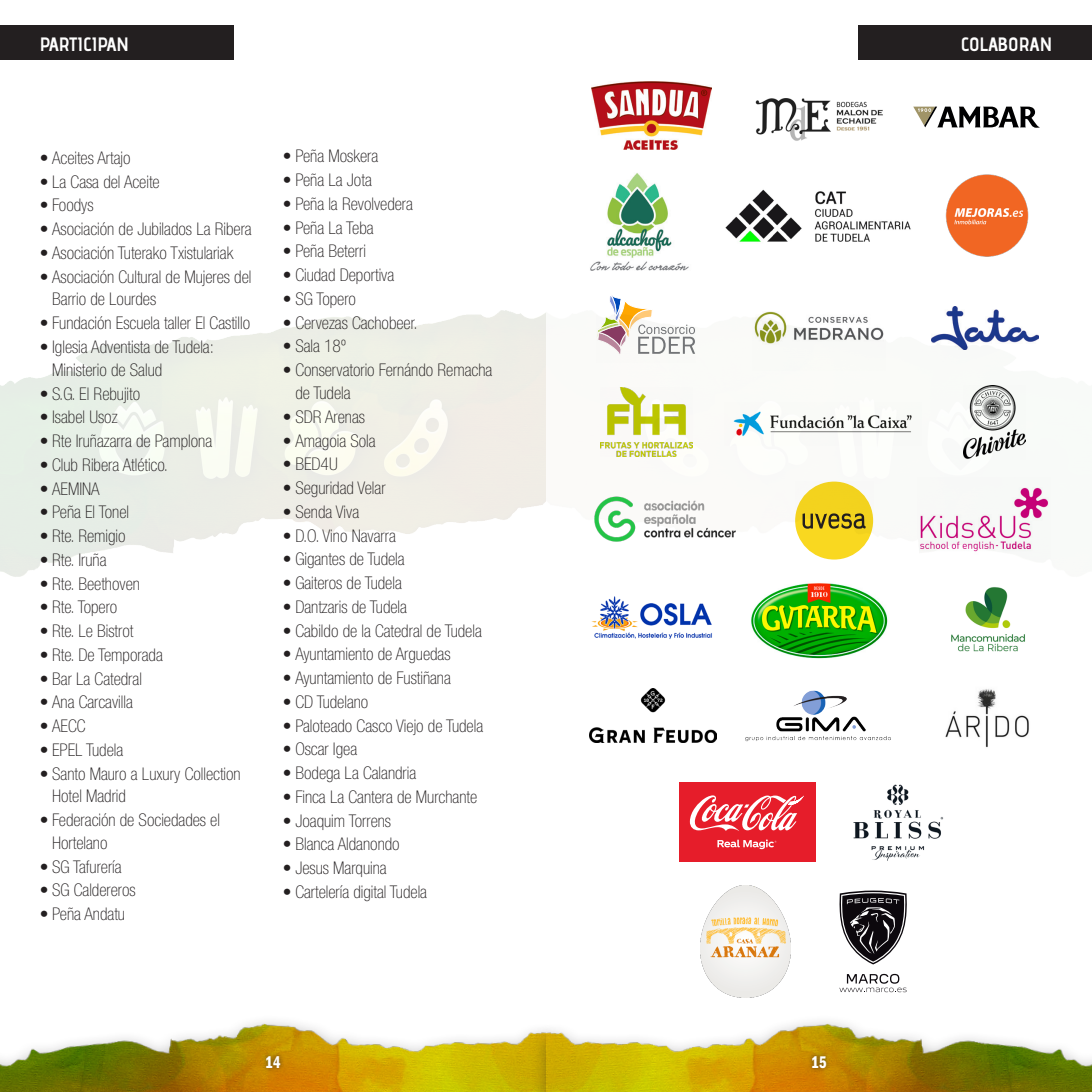
<style>
.page{position:relative;width:1092px;height:1092px;background:#fff}
.page>*{position:absolute;margin:0;border:0;box-sizing:border-box;transform-origin:0 0}
.t1{font:700 19.25px "Advent Pro";color:#fff}
.t2{font:100 condensed 17.5px/22.8px "Helvetica Neue LT Std";color:#231f20}
.t3{font:17.5px "ITC Franklin Gothic Std Dm Cp";color:#fff}
</style>
<div class="page">
<img style="left:0;top:1021px;width:530px;height:70px">
<div style="left:530px;top:1013px;width:561px;height:78px;background:#231f20;opacity:.43"></div>
<img style="left:0;top:310px;width:546px;height:267px">
<div style="left:261px;top:1050px;width:24px;height:22px;background:#231f20;opacity:.75"></div>
<div style="left:807px;top:1050px;width:24px;height:22px;background:#231f20;opacity:.75"></div>
<div style="left:0;top:25px;width:233px;height:34px;background:#231f20"></div>
<div style="left:858px;top:25px;width:233px;height:34px;background:#231f20"></div>
<img style="left:591px;top:82px;width:120px;height:68px">
<img style="left:600px;top:387px;width:92px;height:69px">
<img style="left:591px;top:596px;width:121px;height:43px">
<img style="left:755px;top:98px;width:128px;height:43px">
<img style="left:754px;top:311px;width:129px;height:34px">
<div style="left:795px;top:481px;width:78px;height:78px;background:#f9d820;border-radius:50%"></div>
<svg style="left:802px;top:513px;width:63px;height:15px"></svg>
<svg style="left:913px;top:107px;width:126px;height:21px"></svg>
<img style="left:963px;top:385px;width:61px;height:74px">
<img style="left:919px;top:487px;width:129px;height:65px">
<div style="left:678px;top:782px;width:137px;height:80px;background:#e61d2a"></div>
<svg style="left:689px;top:795px;width:115px;height:36px"></svg>
<svg style="left:717px;top:839px;width:59px;height:10px"></svg>
<img style="left:853px;top:784px;width:91px;height:77px">
<img style="left:590px;top:173px;width:99px;height:98px">
<svg style="left:596px;top:295px;width:99px;height:60px"></svg>
<img style="left:945px;top:175px;width:82px;height:82px">
<img style="left:589px;top:688px;width:127px;height:54px">
<img style="left:745px;top:690px;width:145px;height:52px">
<img style="left:951px;top:587px;width:74px;height:65px">
<img style="left:945px;top:689px;width:84px;height:59px">
<img style="left:733px;top:411px;width:179px;height:25px">
<img style="left:751px;top:583px;width:137px;height:76px">
<img style="left:931px;top:306px;width:107px;height:43px">
<img style="left:725px;top:189px;width:186px;height:53px">
<svg style="left:839px;top:890px;width:67px;height:74px"></svg>
<svg style="left:839px;top:973px;width:67px;height:19px"></svg>
<img style="left:700px;top:885px;width:90px;height:112px">
<img style="left:594px;top:496px;width:142px;height:46px">
<p class="t1" style="left:40px;top:33px;width:91px">PARTICIPAN</p>
<p class="t1" style="left:960px;top:33px;width:93px">COLABORAN</p>
<p class="t2" style="left:40px;top:146px;width:92px">• Aceites Artajo</p>
<p class="t2" style="left:40px;top:170px;width:121px">• La Casa del Aceite</p>
<p class="t2" style="left:40px;top:194px;width:55px">• Foodys</p>
<p class="t2" style="left:40px;top:217px;width:213px">• Asociación de Jubilados La Ribera</p>
<p class="t2" style="left:40px;top:241px;width:195px">• Asociación Tuterako Txistulariak</p>
<p class="t2" style="left:52px;top:265px;width:201px;text-indent:-12px">• Asociación Cultural de Mujeres del<br>Barrio de Lourdes</p>
<p class="t2" style="left:40px;top:311px;width:212px">• Fundación Escuela taller El Castillo</p>
<p class="t2" style="left:52px;top:335px;width:163px;text-indent:-12px">• Iglesia Adventista de Tudela:<br>Ministerio de Salud</p>
<p class="t2" style="left:40px;top:382px;width:102px">• S.G. El Rebujito</p>
<p class="t2" style="left:40px;top:405px;width:79px">• Isabel Usoz</p>
<p class="t2" style="left:40px;top:429px;width:174px">• Rte Iruñazarra de Pamplona</p>
<p class="t2" style="left:40px;top:453px;width:130px">• Club Ribera Atlético.</p>
<p class="t2" style="left:40px;top:477px;width:61px">• AEMINA</p>
<p class="t2" style="left:40px;top:500px;width:91px">• Peña El Tonel</p>
<p class="t2" style="left:40px;top:524px;width:87px">• Rte. Remigio</p>
<p class="t2" style="left:40px;top:548px;width:68px">• Rte. Iruña</p>
<p class="t2" style="left:40px;top:572px;width:102px">• Rte. Beethoven</p>
<p class="t2" style="left:40px;top:595px;width:79px">• Rte. Topero</p>
<p class="t2" style="left:40px;top:619px;width:95px">• Rte. Le Bistrot</p>
<p class="t2" style="left:40px;top:643px;width:125px">• Rte. De Temporada</p>
<p class="t2" style="left:40px;top:667px;width:104px">• Bar La Catedral</p>
<p class="t2" style="left:40px;top:690px;width:95px">• Ana Carcavilla</p>
<p class="t2" style="left:40px;top:714px;width:47px">• AECC</p>
<p class="t2" style="left:40px;top:738px;width:85px">• EPEL Tudela</p>
<p class="t2" style="left:52px;top:761px;width:190px;text-indent:-12px">• Santo Mauro a Luxury Collection<br>Hotel Madrid</p>
<p class="t2" style="left:52px;top:808px;width:169px;text-indent:-12px">• Federación de Sociedades el<br>Hortelano</p>
<p class="t2" style="left:40px;top:854px;width:83px">• SG Tafurería</p>
<p class="t2" style="left:40px;top:878px;width:97px">• SG Caldereros</p>
<p class="t2" style="left:40px;top:902px;width:87px">• Peña Andatu</p>
<p class="t2" style="left:283px;top:145px;width:97px">• Peña Moskera</p>
<p class="t2" style="left:283px;top:168px;width:90px">• Peña La Jota</p>
<p class="t2" style="left:283px;top:192px;width:132px">• Peña la Revolvedera</p>
<p class="t2" style="left:283px;top:216px;width:92px">• Peña La Teba</p>
<p class="t2" style="left:283px;top:240px;width:85px">• Peña Beterri</p>
<p class="t2" style="left:283px;top:263px;width:113px">• Ciudad Deportiva</p>
<p class="t2" style="left:283px;top:287px;width:75px">• SG Topero</p>
<p class="t2" style="left:283px;top:311px;width:136px">• Cervezas Cachobeer.</p>
<p class="t2" style="left:283px;top:335px;width:65px">• Sala 18º</p>
<p class="t2" style="left:295px;top:358px;width:198px;text-indent:-12px">• Conservatorio Fernándo Remacha de Tudela</p>
<p class="t2" style="left:283px;top:405px;width:84px">• SDR Arenas</p>
<p class="t2" style="left:283px;top:429px;width:94px">• Amagoia Sola</p>
<p class="t2" style="left:283px;top:452px;width:56px">• BED4U</p>
<p class="t2" style="left:283px;top:476px;width:104px">• Seguridad Velar</p>
<p class="t2" style="left:283px;top:500px;width:78px">• Senda Viva</p>
<p class="t2" style="left:283px;top:524px;width:114px">• D.O. Vino Navarra</p>
<p class="t2" style="left:283px;top:547px;width:123px">• Gigantes de Tudela</p>
<p class="t2" style="left:283px;top:571px;width:120px">• Gaiteros de Tudela</p>
<p class="t2" style="left:283px;top:595px;width:126px">• Dantzaris de Tudela</p>
<p class="t2" style="left:283px;top:619px;width:200px">• Cabildo de la Catedral de Tudela</p>
<p class="t2" style="left:283px;top:642px;width:169px">• Ayuntamiento de Arguedas</p>
<p class="t2" style="left:283px;top:666px;width:169px">• Ayuntamiento de Fustiñana</p>
<p class="t2" style="left:283px;top:690px;width:87px">• CD Tudelano</p>
<p class="t2" style="left:283px;top:714px;width:202px">• Paloteado Casco Viejo de Tudela</p>
<p class="t2" style="left:283px;top:737px;width:76px">• Oscar Igea</p>
<p class="t2" style="left:283px;top:761px;width:135px">• Bodega La Calandria</p>
<p class="t2" style="left:283px;top:785px;width:196px">• Finca La Cantera de Murchante</p>
<p class="t2" style="left:283px;top:808px;width:110px">• Joaquim Torrens</p>
<p class="t2" style="left:283px;top:832px;width:118px">• Blanca Aldanondo</p>
<p class="t2" style="left:283px;top:856px;width:105px">• Jesus Marquina</p>
<p class="t2" style="left:283px;top:880px;width:146px">• Cartelería digital Tudela</p>
<p class="t3" style="left:265px;top:1052px;width:16px">14</p>
<p class="t3" style="left:811px;top:1052px;width:16px">15</p>
</div>
